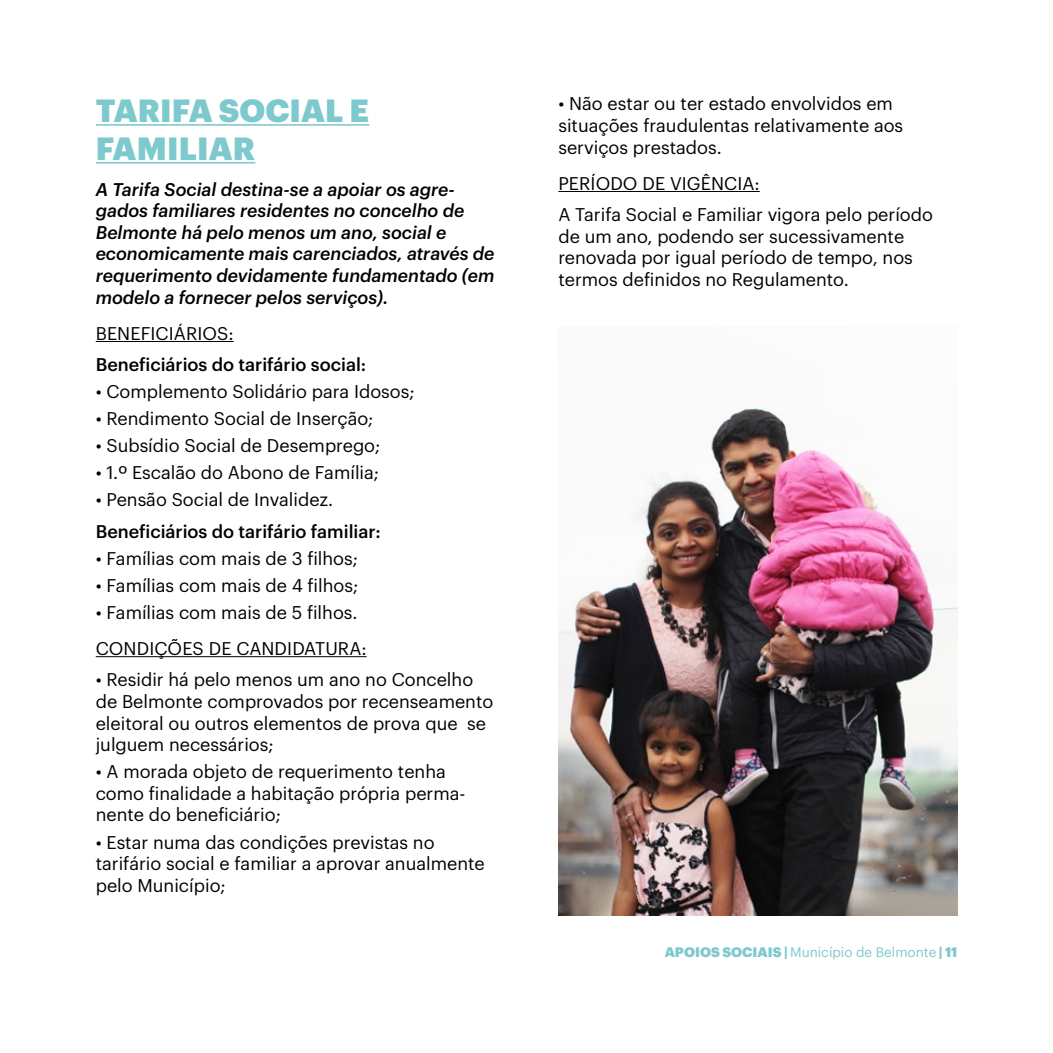
<style>
.page{position:relative;width:1053px;height:1053px;background:#fff}
.page>*{position:absolute;margin:0;border:0;box-sizing:border-box;transform-origin:0 0}
.t1{font:900 31.5px "Graphik";letter-spacing:.005em;color:#7ec9cd}
.t2{font:18px/21.6px "Graphik";color:#000}
.t3{font:italic 500 18px/21.6px "Graphik";color:#000}
.t4{font:500 18px "Graphik";color:#000}
.t5{font:13.5px "Graphik";color:#7ec9cd}
.s1{font-weight:900}
</style>
<div class="page">
<hr style="left:96px;top:124px;width:273px;height:2px;background:#7ec9cd">
<hr style="left:96px;top:162px;width:159px;height:1px;background:#7ec9cd">
<hr style="left:96px;top:341px;width:138px;height:1px;background:#000">
<hr style="left:96px;top:656px;width:270px;height:1px;background:#000">
<hr style="left:558px;top:191px;width:201px;height:1px;background:#000">
<img style="left:558px;top:406px;width:399px;height:509px">
<p class="t1" style="left:96px;top:86px;width:275px">TARIFA SOCIAL E</p>
<p class="t1" style="left:96px;top:124px;width:161px">FAMILIAR</p>
<p class="t3" style="left:96px;top:177px;width:400px">A Tarifa Social destina-se a apoiar os agre&shy;gados familiares residentes no concelho de Belmonte há pelo menos um ano, social e economicamente mais carenciados, através de requerimento devidamente fundamentado (em modelo a fornecer pelos serviços).</p>
<p class="t2" style="left:96px;top:321px;width:139px">BENEFICIÁRIOS:</p>
<p class="t4" style="left:96px;top:351px;width:272px">Beneficiários do tarifário social:</p>
<p class="t2" style="left:96px;top:379px;width:320px">• Complemento Solidário para Idosos;</p>
<p class="t2" style="left:96px;top:406px;width:279px">• Rendimento Social de Inserção;</p>
<p class="t2" style="left:96px;top:433px;width:286px">• Subsídio Social de Desemprego;</p>
<p class="t2" style="left:96px;top:460px;width:285px">• 1.º Escalão do Abono de Família;</p>
<p class="t2" style="left:96px;top:487px;width:239px">• Pensão Social de Invalidez.</p>
<p class="t4" style="left:96px;top:517px;width:286px">Beneficiários do tarifário familiar:</p>
<p class="t2" style="left:96px;top:546px;width:264px">• Famílias com mais de 3 filhos;</p>
<p class="t2" style="left:96px;top:573px;width:264px">• Famílias com mais de 4 filhos;</p>
<p class="t2" style="left:96px;top:600px;width:263px">• Famílias com mais de 5 filhos.</p>
<p class="t2" style="left:96px;top:636px;width:272px">CONDIÇÕES DE CANDIDATURA:</p>
<p class="t2" style="left:96px;top:667px;width:399px">• Residir há pelo menos um ano no Concelho de Belmonte comprovados por recenseamento eleitoral ou outros elementos de prova que se julguem necessários;</p>
<p class="t2" style="left:96px;top:759px;width:371px">• A morada objeto de requerimento tenha como finalidade a habitação própria perma&shy;nente do beneficiário;</p>
<p class="t2" style="left:96px;top:829px;width:390px">• Estar numa das condições previstas no tarifário social e familiar a aprovar anualmente pelo Município;</p>
<p class="t2" style="left:558px;top:92px;width:346px">• Não estar ou ter estado envolvidos em situações fraudulentas relativamente aos serviços prestados.</p>
<p class="t2" style="left:558px;top:171px;width:203px">PERÍODO DE VIGÊNCIA:</p>
<p class="t2" style="left:558px;top:202px;width:376px">A Tarifa Social e Familiar vigora pelo período de um ano, podendo ser sucessivamente</p>
<p class="t2" style="left:558px;top:245px;width:356px">renovada por igual período de tempo, nos termos definidos no Regulamento.</p>
<p class="t5" style="left:664px;top:942px;width:294px"><span class="s1">APOIOS SOCIAIS |</span> Município de Belmonte <span class="s1">| 11</span></p>
</div>
